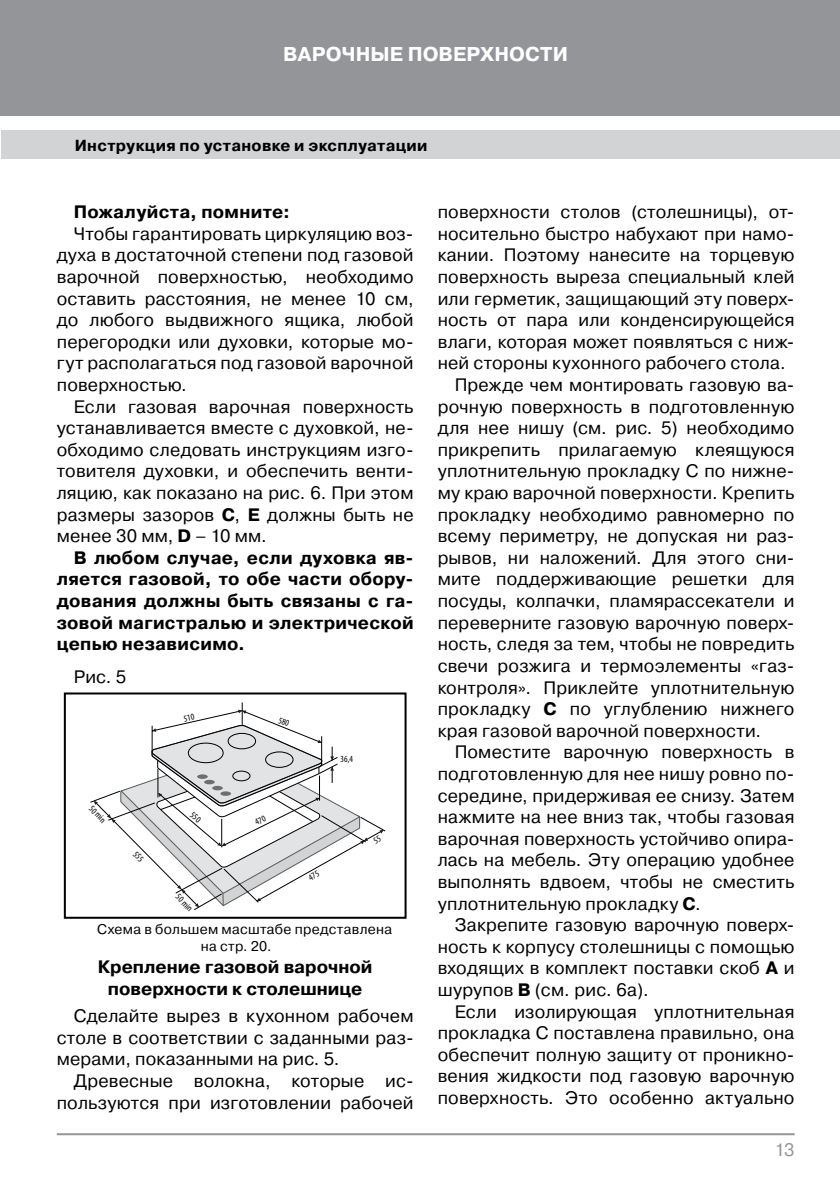
<style>
.page{position:relative;width:840px;height:1191px;background:#fff}
.page>*{position:absolute;margin:0;border:0;box-sizing:border-box;transform-origin:0 0}
.t1{font:700 20px "Pragmatica C";letter-spacing:.005em;color:#fff}
.t2{font:18px/21.6px "Pragmatica C";letter-spacing:.01em;color:#000;text-align:justify}
.t3{font:700 18px/21.6px "Pragmatica C";letter-spacing:.01em;color:#000;text-align:justify}
.t4{font:18px "Pragmatica C";color:#939598}
.t5{font:700 16px "Pragmatica C";letter-spacing:.02em;color:#000}
.t6{font:14px/16.8px "Pragmatica C";letter-spacing:.02em;color:#000}
.t7{font:condensed 9.2px "Myriad Pro";color:#000}
.s1{font-weight:700}
</style>
<div class="page">
<div style="left:0;top:0;width:839px;height:116px;background:#939598"></div>
<div style="left:1px;top:130px;width:838px;height:29px;background:#d1d3d4"></div>
<hr style="left:57px;top:1133px;width:737px;height:2px;background:#939598">
<div style="left:64px;top:692px;width:342px;height:226px;border:2px solid #000"></div>
<svg style="left:90px;top:702px;width:295px;height:208px"></svg>
<p class="t1" style="left:283px;top:43px;width:286px">ВАРОЧНЫЕ ПОВЕРХНОСТИ</p>
<p class="t5" style="left:75px;top:136px;width:354px">Инструкция по установке и эксплуатации</p>
<p class="t3" style="left:74px;top:201px;width:218px">Пожалуйста, помните:</p>
<p class="t2" style="left:57px;top:223px;width:358px;text-indent:17px">Чтобы гарантировать циркуляцию воз&shy;духа в достаточной степени под газовой варочной поверхностью, необходимо оставить расстояния, не менее 10 см, до любого выдвижного ящика, любой перегородки или духовки, которые мо&shy;гут располагаться под газовой варочной поверхностью.</p>
<p class="t2" style="left:57px;top:396px;width:358px;text-indent:17px">Если газовая варочная поверхность устанавливается вместе с духовкой, не&shy;обходимо следовать инструкциям изго&shy;товителя духовки, и обеспечить венти&shy;ляцию, как показано на рис. 6. При этом размеры зазоров <span class="s1">С</span>, <span class="s1">Е</span> должны быть не менее 30 мм, <span class="s1">D</span> – 10 мм.</p>
<p class="t3" style="left:57px;top:547px;width:358px;text-indent:17px">В любом случае, если духовка яв&shy;ляется газовой, то обе части обору&shy;дования должны быть связаны с га&shy;зовой магистралью и электрической цепью независимо.</p>
<p class="t2" style="left:74px;top:666px;width:54px">Рис. 5</p>
<p class="t7" style="left:95px;top:803px;width:21px;rotate:46deg">50 min</p>
<p class="t7" style="left:181px;top:891px;width:21px;rotate:46deg">50 min</p>
<p class="t7" style="left:340px;top:754px;width:14px;rotate:-1deg">36,4</p>
<p class="t6" style="left:201px;top:921px;width:193px;text-indent:-103px">Схема в большем масштабе представлена на стр. 20.</p>
<p class="t3" style="left:98px;top:956px;width:276px;text-align:center">Крепление газовой варочной поверхности к столешнице</p>
<p class="t2" style="left:57px;top:1005px;width:358px;text-indent:17px">Сделайте вырез в кухонном рабочем столе в соответствии с заданными раз&shy;мерами, показанными на рис. 5.</p>
<p class="t2" style="left:57px;top:1070px;width:358px;text-align:right">Древесные волокна, которые ис&shy;пользуются при изготовлении рабочей</p>
<p class="t2" style="left:437px;top:201px;width:358px">поверхности столов (столешницы), от-</p>
<p class="t2" style="left:437px;top:223px;width:358px">носительно быстро набухают при намо-</p>
<p class="t2" style="left:437px;top:244px;width:358px">кании. Поэтому нанесите на торцевую</p>
<p class="t2" style="left:437px;top:266px;width:358px">поверхность выреза специальный клей</p>
<p class="t2" style="left:437px;top:288px;width:358px">или герметик, защищающий эту поверх-</p>
<p class="t2" style="left:437px;top:309px;width:358px">ность от пара или конденсирующейся</p>
<p class="t2" style="left:437px;top:331px;width:358px">влаги, которая может появляться с ниж-</p>
<p class="t2" style="left:437px;top:352px;width:349px">ней стороны кухонного рабочего стола.</p>
<p class="t2" style="left:454px;top:374px;width:341px">Прежде чем монтировать газовую ва-</p>
<p class="t2" style="left:437px;top:396px;width:358px">рочную поверхность в подготовленную</p>
<p class="t2" style="left:437px;top:417px;width:358px">для нее нишу (см. рис. 5) необходимо</p>
<p class="t2" style="left:437px;top:439px;width:358px">прикрепить прилагаемую клеящуюся</p>
<p class="t2" style="left:437px;top:460px;width:358px">уплотнительную прокладку С по нижне-</p>
<p class="t2" style="left:437px;top:482px;width:358px">му краю варочной поверхности. Крепить</p>
<p class="t2" style="left:437px;top:504px;width:358px">прокладку необходимо равномерно по</p>
<p class="t2" style="left:437px;top:525px;width:358px">всему периметру, не допуская ни раз-</p>
<p class="t2" style="left:437px;top:547px;width:358px">рывов, ни наложений. Для этого сни-</p>
<p class="t2" style="left:437px;top:568px;width:358px">мите поддерживающие решетки для</p>
<p class="t2" style="left:437px;top:590px;width:358px">посуды, колпачки, пламярассекатели и</p>
<p class="t2" style="left:437px;top:612px;width:358px">переверните газовую варочную поверх-</p>
<p class="t2" style="left:437px;top:633px;width:358px">ность, следя за тем, чтобы не повредить</p>
<p class="t2" style="left:437px;top:655px;width:358px">свечи розжига и термоэлементы «газ-</p>
<p class="t2" style="left:437px;top:676px;width:358px">контроля». Приклейте уплотнительную</p>
<p class="t2" style="left:437px;top:698px;width:358px">прокладку <span class="s1">С</span> по углублению нижнего</p>
<p class="t2" style="left:437px;top:720px;width:325px">края газовой варочной поверхности.</p>
<p class="t2" style="left:454px;top:741px;width:341px">Поместите варочную поверхность в</p>
<p class="t2" style="left:437px;top:763px;width:358px">подготовленную для нее нишу ровно по-</p>
<p class="t2" style="left:437px;top:784px;width:358px">середине, придерживая ее снизу. Затем</p>
<p class="t2" style="left:437px;top:806px;width:358px">нажмите на нее вниз так, чтобы газовая</p>
<p class="t2" style="left:437px;top:828px;width:358px">варочная поверхность устойчиво опира-</p>
<p class="t2" style="left:437px;top:849px;width:358px">лась на мебель. Эту операцию удобнее</p>
<p class="t2" style="left:437px;top:871px;width:358px">выполнять вдвоем, чтобы не сместить</p>
<p class="t2" style="left:437px;top:892px;width:264px">уплотнительную прокладку <span class="s1">С</span>.</p>
<p class="t2" style="left:454px;top:914px;width:341px">Закрепите газовую варочную поверх-</p>
<p class="t2" style="left:437px;top:936px;width:358px">ность к корпусу столешницы с помощью</p>
<p class="t2" style="left:437px;top:957px;width:358px">входящих в комплект поставки скоб <span class="s1">А</span> и</p>
<p class="t2" style="left:437px;top:979px;width:212px">шурупов <span class="s1">В</span> (см. рис. 6a).</p>
<p class="t2" style="left:454px;top:1000px;width:341px">Если изолирующая уплотнительная</p>
<p class="t2" style="left:437px;top:1022px;width:358px">прокладка С поставлена правильно, она</p>
<p class="t2" style="left:437px;top:1044px;width:358px">обеспечит полную защиту от проникно-</p>
<p class="t2" style="left:437px;top:1065px;width:358px">вения жидкости под газовую варочную</p>
<p class="t2" style="left:437px;top:1087px;width:358px">поверхность. Это особенно актуально</p>
<p class="t4" style="left:774px;top:1139px;width:22px">13</p>
</div>
